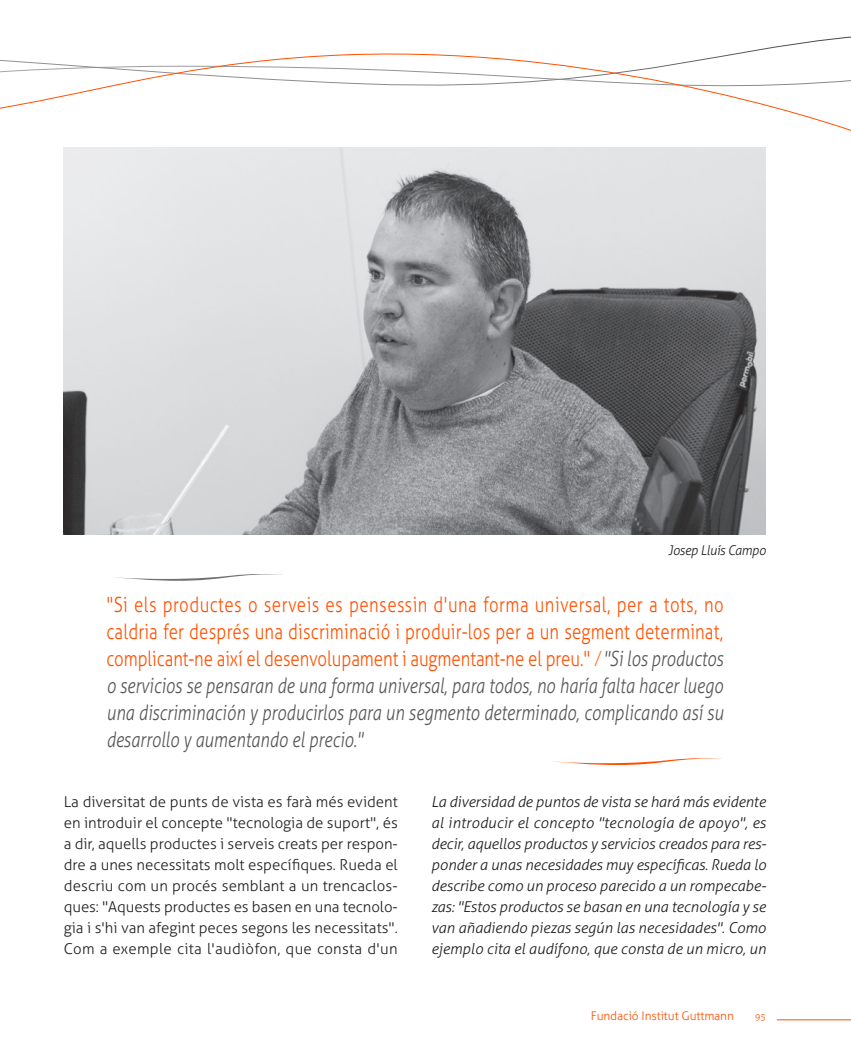
<style>
.page{position:relative;width:851px;height:1063px;background:#fff}
.page>*{position:absolute;margin:0;border:0;box-sizing:border-box;transform-origin:0 0}
._6_Destacat{font:300 21px/27px "Aller";letter-spacing:-.005em;color:#ff5000;text-align:justify;scale:.8 1}
._5_1_A_Text_general{font:italic 300 15px/21px "Aller";color:#231f20;text-align:justify}
._5_A_Text_general{font:300 15px/21px "Aller";letter-spacing:.015em;color:#231f20;text-align:justify}
._8_Peu_de_foto{font:italic 300 13.5px "Aller";letter-spacing:-.02em;color:#231f20;scale:.95 1}
.t1{font:300 12px "Aller";letter-spacing:-.01em;color:#ff5000}
.t2{font:300 9px "Aller";color:#ff5000}
.s1{font-style:italic;color:#ff7826}
.s2{font-style:italic;color:#57585a}
</style>
<div class="page">
<hr style="left:776px;top:1019px;width:74px;height:1px;background:#ff5000">
<svg style="left:0;top:44px;width:850px;height:213px"></svg>
<svg style="left:114px;top:574px;width:169px;height:7px"></svg>
<svg style="left:552px;top:758px;width:171px;height:7px"></svg>
<img style="left:64px;top:148px;width:701px;height:386px">
<p class="_8_Peu_de_foto" style="left:668px;top:542px;width:104px">Josep Lluís Campo</p>
<p class="_6_Destacat" style="left:106px;top:591px;width:773px">"Si els productes o serveis es pensessin d'una forma universal, per a tots, no caldria fer després una discriminació i produir-los per a un segment determinat, complicant-ne així el desenvolupament i augmentant-ne el preu." <span class="s1">/</span> <span class="s2">"Si los productos o servicios se pensaran de una forma universal, para todos, no haría falta hacer luego una discriminación y producirlos para un segmento determinado, complicando así su desarrollo y aumentando el precio."</span></p>
<p class="_5_A_Text_general" style="left:64px;top:792px;width:335px">La diversitat de punts de vista es farà més evident en introduir el concepte "tecnologia de suport", és a dir, aquells productes i serveis creats per respon&shy;dre a unes necessitats molt específiques. Rueda el descriu com un procés semblant a un trencaclos&shy;ques: "Aquests productes es basen en una tecnolo&shy;gia i s'hi van afegint peces segons les necessitats".<br>Com a exemple cita l'audiòfon, que consta d'un</p>
<p class="_5_1_A_Text_general" style="left:431px;top:792px;width:336px">La diversidad de puntos de vista se hará más evidente al introducir el concepto "tecnología de apoyo", es decir, aquellos productos y servicios creados para res&shy;ponder a unas necesidades muy específicas. Rueda lo describe como un proceso parecido a un rompecabe&shy;zas: "Estos productos se basan en una tecnología y se van añadiendo piezas según las necesidades". Como ejemplo cita el audífono, que consta de un micro, un</p>
<p class="t1" style="left:590px;top:1009px;width:145px">Fundació Institut Guttmann</p>
<p class="t2" style="left:755px;top:1012px;width:12px">95</p>
</div>
